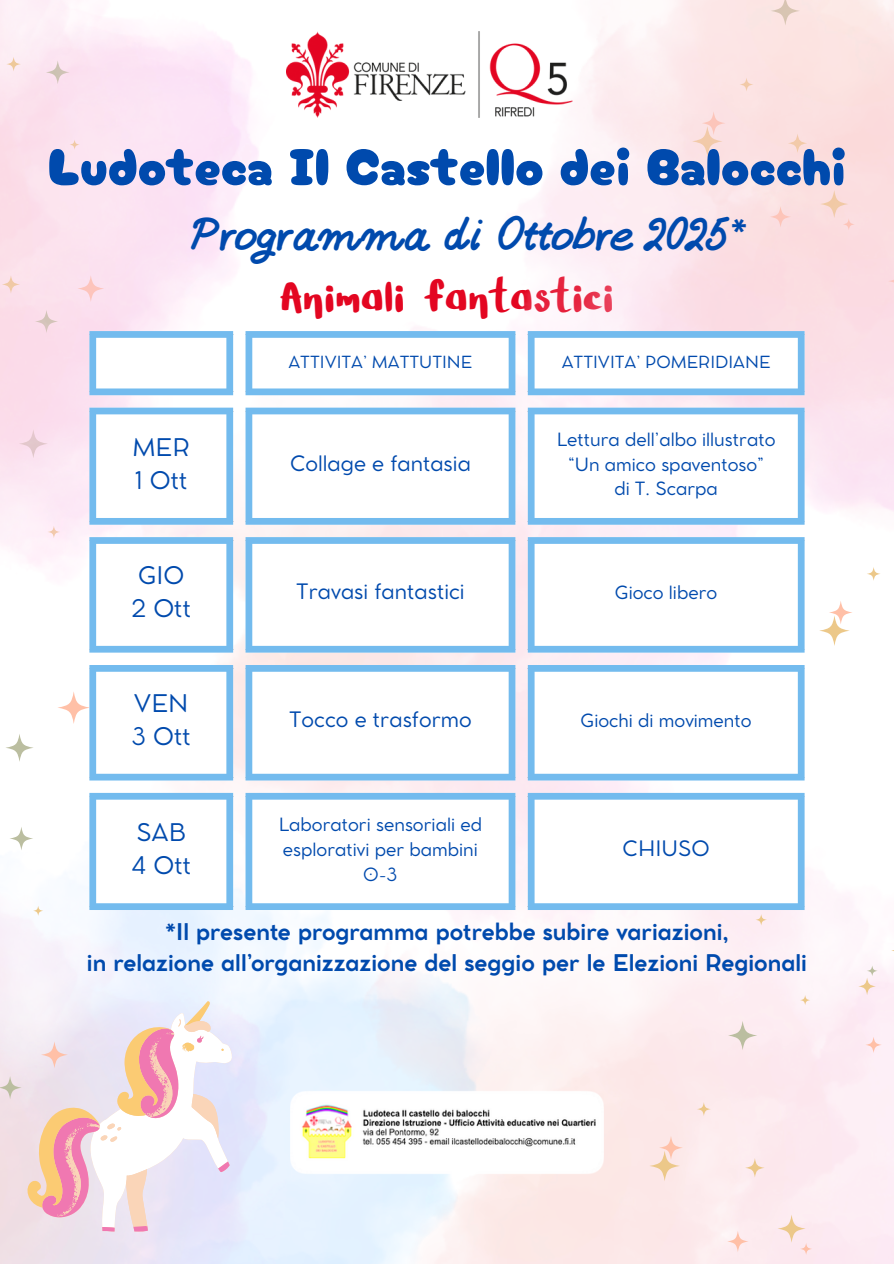
<style>
.page{position:relative;width:894px;height:1264px;background:#fff}
.page>*{position:absolute;margin:0;border:0;box-sizing:border-box;transform-origin:0 0}
.t1{font:51.9px "Cherry Bomb One";color:#004aad}
.t2{font:italic 45.9px "Aka Acid GR Fat";color:#004aad}
.t3{font:700 45.9px "FC Magic";color:#e30621}
.t4{font:700 35.4px "Cocomat Pro";color:#004aad}
.t5{font:24px/32.7px "Cocomat Pro";color:#004aad}
.t6{font:700 22.65px/31.5px "Cocomat Pro";color:#004aad;text-align:center}
.t7{font:21px "Cocomat Pro";color:#004aad}
.t8{font:18px/24.8px "Cocomat Pro";color:#004aad;text-align:center}
.t9{font:16.5px "Cocomat Pro";color:#004aad}
</style>
<div class="page">
<svg style="left:57px;top:691px;width:33px;height:33px"></svg>
<svg style="left:5px;top:733px;width:29px;height:28px"></svg>
<svg style="left:828px;top:600px;width:24px;height:24px"></svg>
<svg style="left:819px;top:615px;width:30px;height:31px"></svg>
<svg style="left:755px;top:914px;width:11px;height:11px"></svg>
<svg style="left:799px;top:1242px;width:12px;height:12px"></svg>
<svg style="left:799px;top:995px;width:11px;height:10px"></svg>
<svg style="left:890px;top:937px;width:3px;height:26px"></svg>
<svg style="left:745px;top:1158px;width:19px;height:19px"></svg>
<svg style="left:858px;top:977px;width:17px;height:18px"></svg>
<svg style="left:727px;top:1020px;width:30px;height:30px"></svg>
<svg style="left:659px;top:1135px;width:23px;height:24px"></svg>
<svg style="left:777px;top:1214px;width:28px;height:28px"></svg>
<svg style="left:696px;top:1102px;width:14px;height:14px"></svg>
<svg style="left:866px;top:965px;width:11px;height:11px"></svg>
<svg style="left:727px;top:1230px;width:21px;height:21px"></svg>
<svg style="left:865px;top:1036px;width:16px;height:17px"></svg>
<svg style="left:649px;top:1150px;width:30px;height:31px"></svg>
<img style="left:290px;top:1090px;width:313px;height:84px">
<svg style="left:33px;top:905px;width:10px;height:10px"></svg>
<svg style="left:0;top:1000px;width:233px;height:231px"></svg>
<svg style="left:10px;top:826px;width:23px;height:24px"></svg>
<img style="left:286px;top:31px;width:214px;height:87px">
<img style="left:500px;top:0;width:393px;height:552px">
<svg style="left:89px;top:331px;width:715px;height:579px"></svg>
<div style="left:89px;top:338px;width:7px;height:50px;background:#73bbee"></div>
<div style="left:226px;top:338px;width:7px;height:50px;background:#73bbee"></div>
<div style="left:89px;top:331px;width:144px;height:7px;background:#73bbee"></div>
<div style="left:89px;top:388px;width:144px;height:7px;background:#73bbee"></div>
<div style="left:245px;top:338px;width:7px;height:50px;background:#73bbee"></div>
<div style="left:508px;top:338px;width:7px;height:50px;background:#73bbee"></div>
<div style="left:245px;top:331px;width:270px;height:7px;background:#73bbee"></div>
<div style="left:245px;top:388px;width:270px;height:7px;background:#73bbee"></div>
<div style="left:527px;top:338px;width:7px;height:50px;background:#73bbee"></div>
<div style="left:797px;top:338px;width:7px;height:50px;background:#73bbee"></div>
<div style="left:527px;top:331px;width:277px;height:7px;background:#73bbee"></div>
<div style="left:527px;top:388px;width:277px;height:7px;background:#73bbee"></div>
<div style="left:89px;top:414px;width:7px;height:104px;background:#73bbee"></div>
<div style="left:226px;top:414px;width:7px;height:104px;background:#73bbee"></div>
<div style="left:89px;top:407px;width:144px;height:7px;background:#73bbee"></div>
<div style="left:89px;top:518px;width:144px;height:6px;background:#73bbee"></div>
<div style="left:245px;top:414px;width:7px;height:104px;background:#73bbee"></div>
<div style="left:508px;top:414px;width:7px;height:104px;background:#73bbee"></div>
<div style="left:245px;top:407px;width:270px;height:7px;background:#73bbee"></div>
<div style="left:245px;top:518px;width:270px;height:6px;background:#73bbee"></div>
<div style="left:527px;top:414px;width:7px;height:104px;background:#73bbee"></div>
<div style="left:797px;top:414px;width:7px;height:104px;background:#73bbee"></div>
<div style="left:527px;top:407px;width:277px;height:7px;background:#73bbee"></div>
<div style="left:527px;top:518px;width:277px;height:6px;background:#73bbee"></div>
<div style="left:89px;top:544px;width:7px;height:102px;background:#73bbee"></div>
<div style="left:226px;top:544px;width:7px;height:102px;background:#73bbee"></div>
<div style="left:89px;top:537px;width:144px;height:7px;background:#73bbee"></div>
<div style="left:89px;top:646px;width:144px;height:6px;background:#73bbee"></div>
<div style="left:245px;top:544px;width:7px;height:102px;background:#73bbee"></div>
<div style="left:508px;top:544px;width:7px;height:102px;background:#73bbee"></div>
<div style="left:245px;top:537px;width:270px;height:7px;background:#73bbee"></div>
<div style="left:245px;top:646px;width:270px;height:6px;background:#73bbee"></div>
<div style="left:527px;top:544px;width:7px;height:102px;background:#73bbee"></div>
<div style="left:797px;top:544px;width:7px;height:102px;background:#73bbee"></div>
<div style="left:527px;top:537px;width:277px;height:7px;background:#73bbee"></div>
<div style="left:527px;top:646px;width:277px;height:6px;background:#73bbee"></div>
<div style="left:89px;top:671px;width:7px;height:102px;background:#73bbee"></div>
<div style="left:226px;top:671px;width:7px;height:102px;background:#73bbee"></div>
<div style="left:89px;top:665px;width:144px;height:6px;background:#73bbee"></div>
<div style="left:89px;top:773px;width:144px;height:7px;background:#73bbee"></div>
<div style="left:245px;top:671px;width:7px;height:102px;background:#73bbee"></div>
<div style="left:508px;top:671px;width:7px;height:102px;background:#73bbee"></div>
<div style="left:245px;top:665px;width:270px;height:6px;background:#73bbee"></div>
<div style="left:245px;top:773px;width:270px;height:7px;background:#73bbee"></div>
<div style="left:527px;top:671px;width:7px;height:102px;background:#73bbee"></div>
<div style="left:797px;top:671px;width:7px;height:102px;background:#73bbee"></div>
<div style="left:527px;top:665px;width:277px;height:6px;background:#73bbee"></div>
<div style="left:527px;top:773px;width:277px;height:7px;background:#73bbee"></div>
<div style="left:89px;top:799px;width:7px;height:104px;background:#73bbee"></div>
<div style="left:226px;top:799px;width:7px;height:104px;background:#73bbee"></div>
<div style="left:89px;top:793px;width:144px;height:6px;background:#73bbee"></div>
<div style="left:89px;top:903px;width:144px;height:7px;background:#73bbee"></div>
<div style="left:245px;top:799px;width:7px;height:104px;background:#73bbee"></div>
<div style="left:508px;top:799px;width:7px;height:104px;background:#73bbee"></div>
<div style="left:245px;top:793px;width:270px;height:6px;background:#73bbee"></div>
<div style="left:245px;top:903px;width:270px;height:7px;background:#73bbee"></div>
<div style="left:527px;top:799px;width:7px;height:104px;background:#73bbee"></div>
<div style="left:797px;top:799px;width:7px;height:104px;background:#73bbee"></div>
<div style="left:527px;top:793px;width:277px;height:6px;background:#73bbee"></div>
<div style="left:527px;top:903px;width:277px;height:7px;background:#73bbee"></div>
<h1 class="t1" style="left:48px;top:125px;width:799px">Ludoteca Il Castello dei Balocchi</h1>
<h2 class="t2" style="left:189px;top:212px;width:541px">Programma di Ottobre 2025</h2>
<h3 class="t4" style="left:730px;top:218px;width:19px">*</h3>
<h3 class="t5" style="left:132px;top:433px;width:59px">MER<br>1 Ott</h3>
<h3 class="t5" style="left:131px;top:561px;width:61px">GIO<br>2 Ott</h3>
<h3 class="t5" style="left:131px;top:689px;width:61px">VEN<br>3 Ott</h3>
<h2 class="t3" style="left:280px;top:268px;width:335px">Animali fantastici</h2>
<p class="t9" style="left:288px;top:356px;width:185px">ATTIVITA’ MATTUTINE</p>
<p class="t9" style="left:561px;top:356px;width:210px">ATTIVITA’ POMERIDIANE</p>
<p class="t7" style="left:290px;top:455px;width:182px">Collage e fantasia</p>
<p class="t8" style="left:556px;top:428px;width:220px">Lettura dell’albo illustrato “Un amico spaventoso”<br>di T. Scarpa</p>
<p class="t7" style="left:296px;top:583px;width:170px">Travasi fantastici</p>
<p class="t8" style="left:614px;top:581px;width:104px">Gioco libero</p>
<p class="t7" style="left:289px;top:711px;width:184px">Tocco e trasformo</p>
<p class="t8" style="left:580px;top:709px;width:172px">Giochi di movimento</p>
<h3 class="t5" style="left:131px;top:818px;width:61px">SAB<br>4 Ott</h3>
<p class="t8" style="left:278px;top:813px;width:205px">Laboratori sensoriali ed esplorativi per bambini<br>0-3</p>
<p class="t7" style="left:622px;top:840px;width:89px">CHIUSO</p>
<p class="t6" style="left:87px;top:917px;width:721px">*Il presente programma potrebbe subire variazioni,<br>in relazione all’organizzazione del seggio per le Elezioni Regionali</p>
</div>
